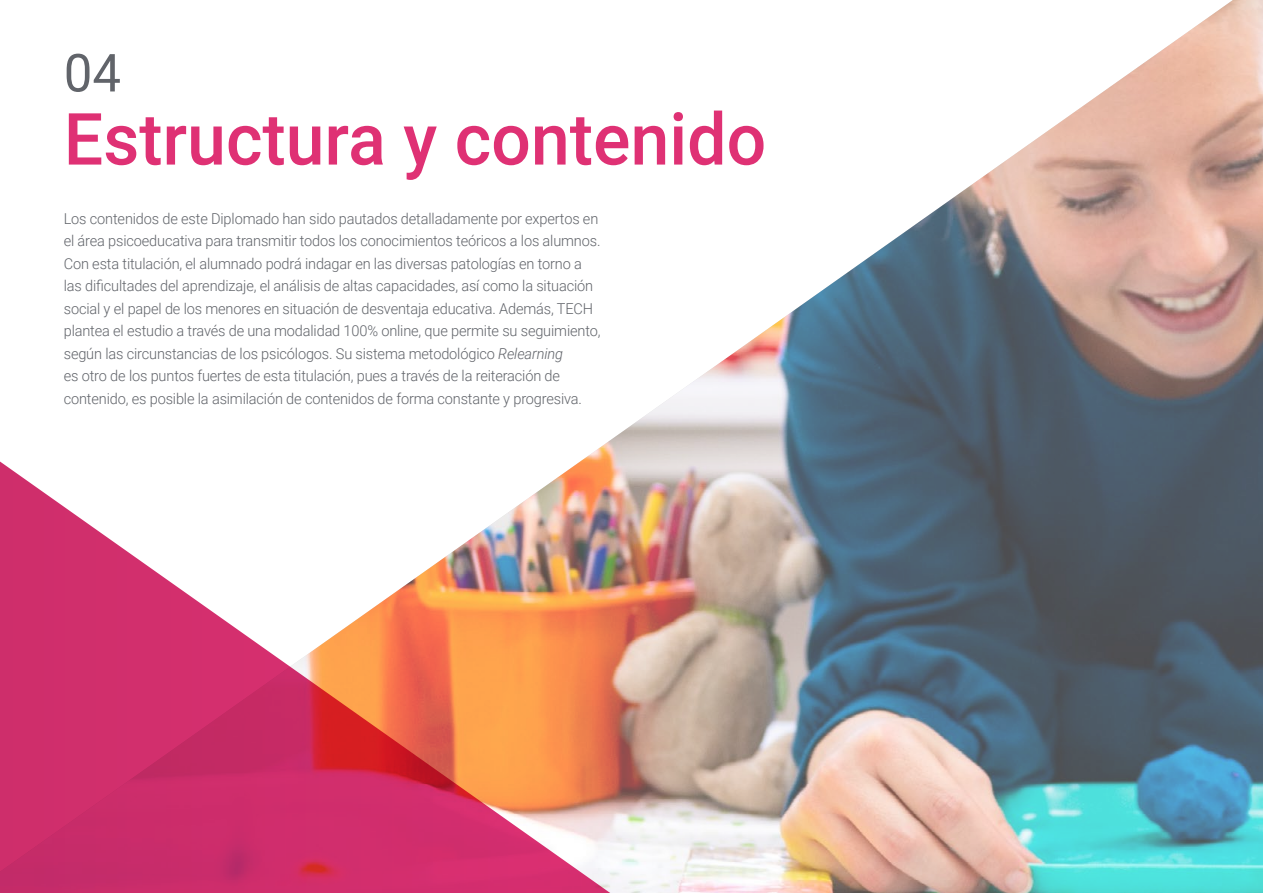
<style>
.page{position:relative;width:1263px;height:893px;background:#fff}
.page>*{position:absolute;margin:0;border:0;box-sizing:border-box;transform-origin:0 0}
.t1{font:500 72px "Roboto";color:#df3174}
.t2{font:52.5px "Roboto";color:#61646a}
.t3{font:300 15px/22.5px "Roboto";letter-spacing:-.01em;color:#61646a}
.s1{font-style:italic}
</style>
<div class="page">
<img style="left:602px;top:0;width:661px;height:893px">
<svg style="left:0;top:446px;width:640px;height:447px"></svg>
<h2 class="t2" style="left:64px;top:36px;width:59px">04</h2>
<h1 class="t1" style="left:64px;top:89px;width:704px">Estructura y contenido</h1>
<p class="t3" style="left:64px;top:207px;width:538px">Los contenidos de este Diplomado han sido pautados detalladamente por expertos en el área psicoeducativa para transmitir todos los conocimientos teóricos a los alumnos.<br>Con esta titulación, el alumnado podrá indagar en las diversas patologías en torno a las dificultades del aprendizaje, el análisis de altas capacidades, así como la situación social y el papel de los menores en situación de desventaja educativa. Además, TECH plantea el estudio a través de una modalidad 100% online, que permite su seguimiento, según las circunstancias de los psicólogos. Su sistema metodológico <span class="s1">Relearning<br></span>es otro de los puntos fuertes de esta titulación, pues a través de la reiteración de contenido, es posible la asimilación de contenidos de forma constante y progresiva.</p>
</div>
